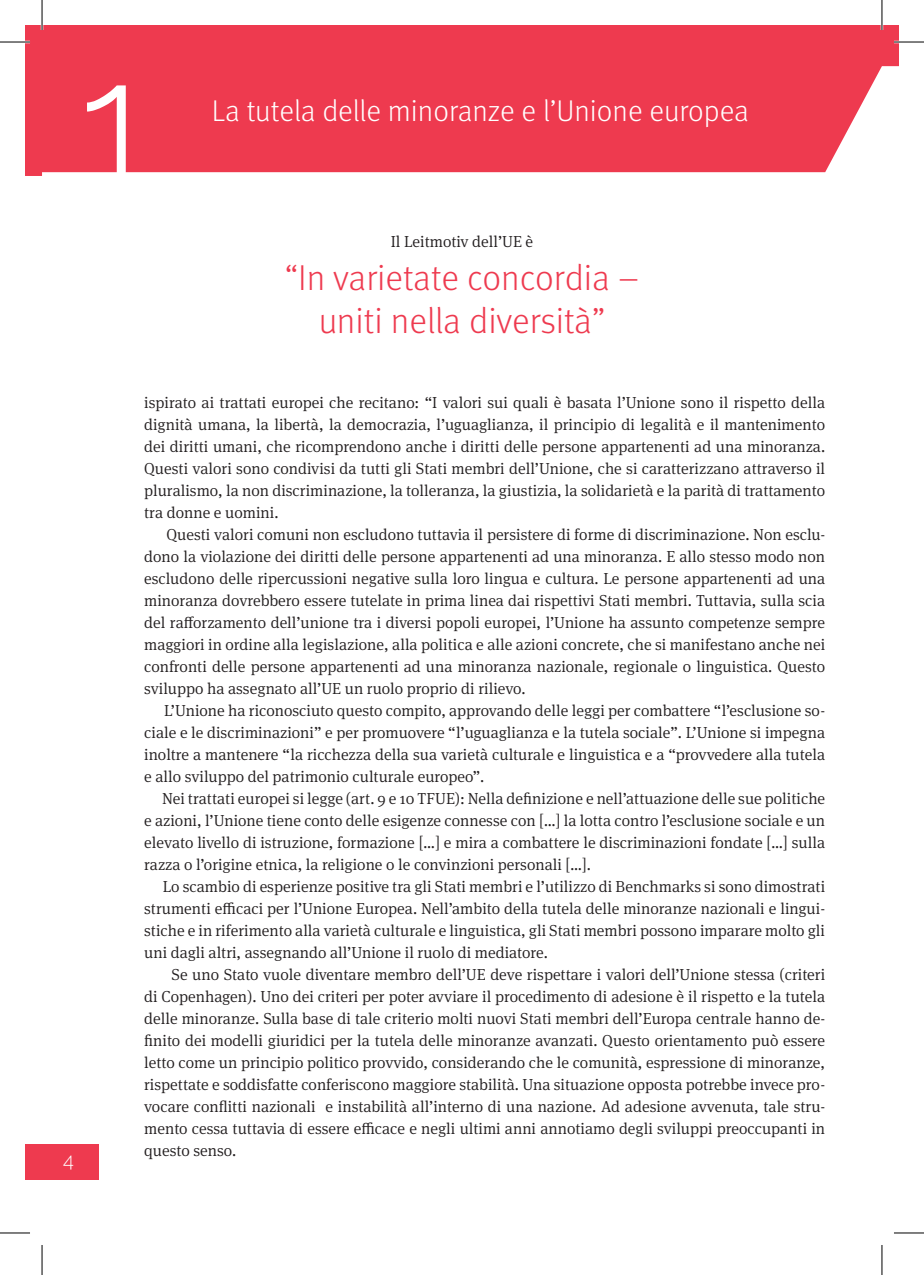
<style>
.page{position:relative;width:924px;height:1275px;background:#fff}
.page>*{position:absolute;margin:0;border:0;box-sizing:border-box;transform-origin:0 0}
.t1{font:300 180px "Raleway";color:#fff}
.t2{font:300 36px "Meta Pro";color:#ee3a4f}
.t3{font:300 30px "Meta Pro";color:#fff}
.t4{font:300 20px "Raleway";color:#fff}
.t5{font:300 16px/22px "Meta Serif Pro";color:#231f20;text-align:justify}
</style>
<div class="page">
<div style="left:25px;top:1144px;width:73px;height:36px;background:#ee3a4f"></div>
<div style="left:25px;top:25px;width:873px;height:150px;background:#ee3a4f"></div>
<hr style="left:0;top:41px;width:30px;height:2px;background:#fff">
<hr style="left:893px;top:41px;width:30px;height:2px;background:#fff">
<hr style="left:41px;top:0;width:2px;height:30px;background:#fff">
<hr style="left:880px;top:0;width:2px;height:30px;background:#fff">
<hr style="left:0;top:42px;width:30px;height:1px;background:#000">
<hr style="left:893px;top:42px;width:30px;height:1px;background:#000">
<hr style="left:0;top:1232px;width:30px;height:1px;background:#000">
<hr style="left:893px;top:1232px;width:30px;height:1px;background:#000">
<hr style="left:42px;top:0;width:1px;height:30px;background:#000">
<hr style="left:42px;top:1245px;width:1px;height:30px;background:#000">
<hr style="left:881px;top:0;width:1px;height:30px;background:#000">
<hr style="left:881px;top:1245px;width:1px;height:30px;background:#000">
<p class="t1" style="left:79px;top:20px;width:75px">1</p>
<p class="t3" style="left:212px;top:89px;width:538px">La tutela delle minoranze e l’Unione europea</p>
<p class="t5" style="left:390px;top:230px;width:144px">Il Leitmotiv dell’UE è</p>
<p class="t2" style="left:285px;top:252px;width:355px">“In varietate concordia –</p>
<p class="t2" style="left:318px;top:295px;width:288px">uniti nella diversità”</p>
<p class="t4" style="left:63px;top:1148px;width:12px">4</p>
<p class="t5" style="left:144px;top:390px;width:682px">ispirato ai trattati europei che recitano: “I valori sui quali è basata l’Unione sono il rispetto della dignità umana, la libertà, la democrazia, l’uguaglianza, il principio di legalità e il mantenimento dei diritti umani, che ricomprendono anche i diritti delle persone appartenenti ad una minoranza.<br>Questi valori sono condivisi da tutti gli Stati membri dell’Unione, che si caratterizzano attraverso il pluralismo, la non discriminazione, la tolleranza, la giustizia, la solidarietà e la parità di trattamento tra donne e uomini.</p>
<p class="t5" style="left:144px;top:522px;width:682px;text-indent:22px">Questi valori comuni non escludono tuttavia il persistere di forme di discriminazione. Non esclu&shy;dono la violazione dei diritti delle persone appartenenti ad una minoranza. E allo stesso modo non escludono delle ripercussioni negative sulla loro lingua e cultura. Le persone appartenenti ad una minoranza dovrebbero essere tutelate in prima linea dai rispettivi Stati membri. Tuttavia, sulla scia del rafforzamento dell’unione tra i diversi popoli europei, l’Unione ha assunto competenze sempre maggiori in ordine alla legislazione, alla politica e alle azioni concrete, che si manifestano anche nei confronti delle persone appartenenti ad una minoranza nazionale, regionale o linguistica. Questo sviluppo ha assegnato all’UE un ruolo proprio di rilievo.</p>
<p class="t5" style="left:144px;top:698px;width:682px;text-indent:20px">L’Unione ha riconosciuto questo compito, approvando delle leggi per combattere “l’esclusione so&shy;ciale e le discriminazioni” e per promuovere “l’uguaglianza e la tutela sociale”. L’Unione si impegna inoltre a mantenere “la ricchezza della sua varietà culturale e linguistica e a “provvedere alla tutela e allo sviluppo del patrimonio culturale europeo”.</p>
<p class="t5" style="left:144px;top:786px;width:682px;text-indent:18px">Nei trattati europei si legge (art. 9 e 10 TFUE): Nella definizione e nell’attuazione delle sue politiche e azioni, l’Unione tiene conto delle esigenze connesse con […] la lotta contro l’esclusione sociale e un elevato livello di istruzione, formazione […] e mira a combattere le discriminazioni fondate […] sulla razza o l’origine etnica, la religione o le convinzioni personali […].</p>
<p class="t5" style="left:144px;top:874px;width:682px;text-indent:19px">Lo scambio di esperienze positive tra gli Stati membri e l’utilizzo di Benchmarks si sono dimostrati strumenti efficaci per l’Unione Europea. Nell’ambito della tutela delle minoranze nazionali e lingui&shy;stiche e in riferimento alla varietà culturale e linguistica, gli Stati membri possono imparare molto gli uni dagli altri, assegnando all’Unione il ruolo di mediatore.</p>
<p class="t5" style="left:144px;top:962px;width:682px;text-indent:27px">Se uno Stato vuole diventare membro dell’UE deve rispettare i valori dell’Unione stessa (criteri di Copenhagen). Uno dei criteri per poter avviare il procedimento di adesione è il rispetto e la tutela delle minoranze. Sulla base di tale criterio molti nuovi Stati membri dell’Europa centrale hanno de&shy;finito dei modelli giuridici per la tutela delle minoranze avanzati. Questo orientamento può essere letto come un principio politico provvido, considerando che le comunità, espressione di minoranze, rispettate e soddisfatte conferiscono maggiore stabilità. Una situazione opposta potrebbe invece pro&shy;vocare conflitti nazionali e instabilità all’interno di una nazione. Ad adesione avvenuta, tale stru&shy;mento cessa tuttavia di essere efficace e negli ultimi anni annotiamo degli sviluppi preoccupanti in questo senso.</p>
</div>
